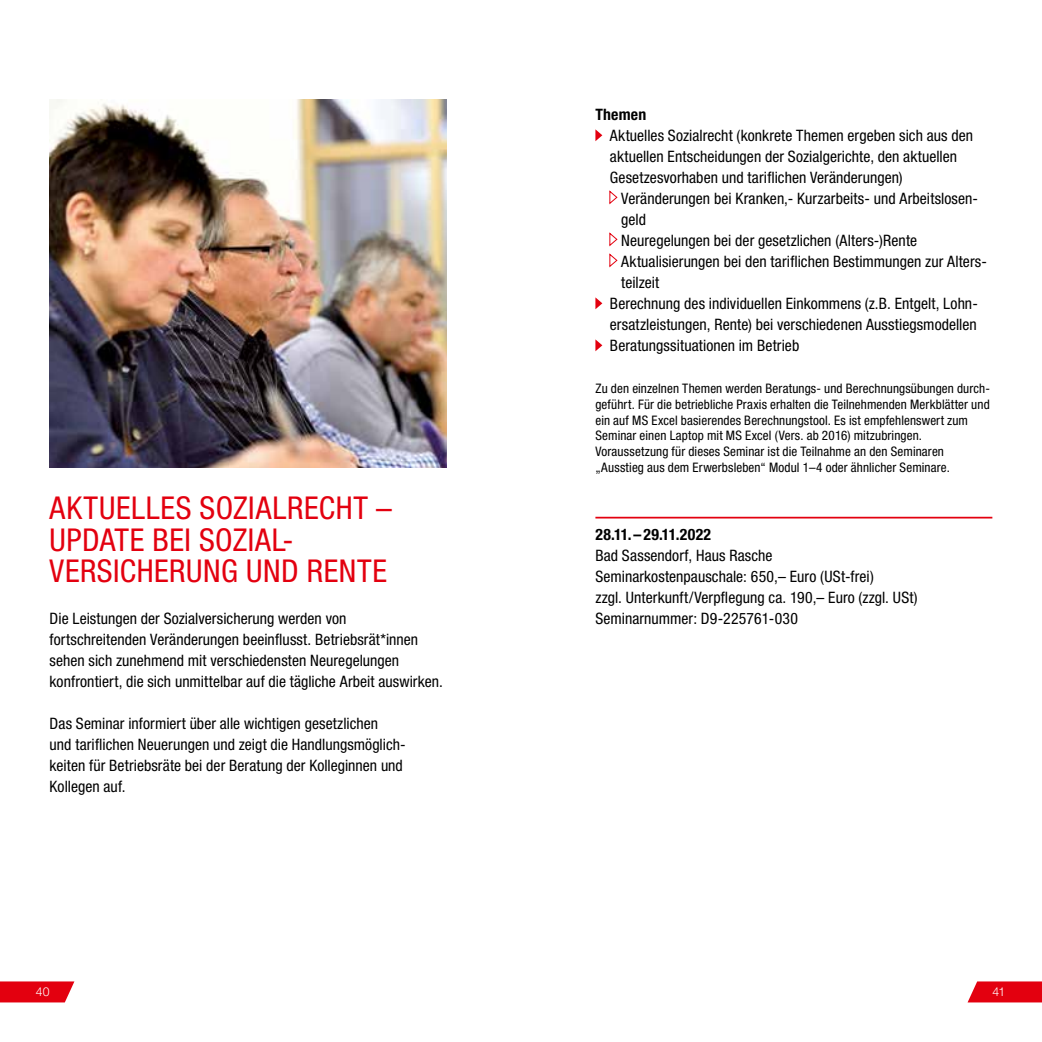
<style>
.page{position:relative;width:1042px;height:1042px;background:#fff}
.page>*{position:absolute;margin:0;border:0;box-sizing:border-box;transform-origin:0 0}
.t1{font:condensed 31.5px/31.5px "Helvetica Neue LT Std";letter-spacing:.015em;color:#e3000f}
.t2{font:condensed 15.75px/21px "Helvetica Neue LT Std";color:#000}
.t3{font:700 condensed 15.75px "Helvetica Neue LT Std";letter-spacing:.015em;color:#000}
.t4{font:condensed 13.12px/15.8px "Helvetica Neue LT Std";letter-spacing:.01em;color:#000}
.t5{font:300 12.25px "Helvetica Neue LT Std";color:#fff}
</style>
<div class="page">
<svg style="left:0;top:981px;width:74px;height:21px;background:#e51421"></svg>
<svg style="left:967px;top:981px;width:75px;height:21px;background:#e51725"></svg>
<hr style="left:595px;top:517px;width:397px;height:1px;background:#e3000f">
<svg style="left:595px;top:129px;width:7px;height:12px"></svg>
<svg style="left:609px;top:190px;width:9px;height:15px"></svg>
<svg style="left:609px;top:232px;width:9px;height:36px"></svg>
<svg style="left:595px;top:297px;width:7px;height:12px"></svg>
<svg style="left:595px;top:339px;width:7px;height:12px"></svg>
<img style="left:50px;top:99px;width:396px;height:368px">
<h1 class="t1" style="left:50px;top:492px;width:344px">AKTUELLES SOZIALRECHT –<br>UPDATE BEI SOZIAL-<br>VERSICHERUNG UND RENTE</h1>
<p class="t2" style="left:50px;top:608px;width:395px">Die Leistungen der Sozialversicherung werden von fortschreitenden Veränderungen beeinflusst. Betriebsrät*innen sehen sich zunehmend mit verschiedensten Neuregelungen konfrontiert, die sich unmittelbar auf die tägliche Arbeit auswirken.</p>
<p class="t2" style="left:50px;top:713px;width:357px">Das Seminar informiert über alle wichtigen gesetzlichen<br>und tariflichen Neuerungen und zeigt die Handlungsmöglich&shy;keiten für Betriebsräte bei der Beratung der Kolleginnen und Kollegen auf.</p>
<p class="t3" style="left:595px;top:105px;width:52px">Themen</p>
<p class="t2" style="left:610px;top:125px;width:364px">Aktuelles Sozialrecht (konkrete Themen ergeben sich aus den aktuellen Entscheidungen der Sozialgerichte, den aktuellen<br>Gesetzesvorhaben und tariflichen Veränderungen)</p>
<p class="t2" style="left:621px;top:188px;width:358px">Veränderungen bei Kranken,- Kurzarbeits- und Arbeitslosen-</p>
<p class="t2" style="left:621px;top:209px;width:26px">geld</p>
<p class="t2" style="left:621px;top:230px;width:297px">Neuregelungen bei der gesetzlichen (Alters-)Rente</p>
<p class="t2" style="left:621px;top:251px;width:365px">Aktualisierungen bei den tariflichen Bestimmungen zur Alters-</p>
<p class="t2" style="left:621px;top:272px;width:39px">teilzeit</p>
<p class="t2" style="left:610px;top:293px;width:368px">Berechnung des individuellen Einkommens (z.B. Entgelt, Lohn-</p>
<p class="t2" style="left:610px;top:314px;width:368px">ersatzleistungen, Rente) bei verschiedenen Ausstiegsmodellen</p>
<p class="t2" style="left:610px;top:335px;width:191px">Beratungssituationen im Betrieb</p>
<p class="t4" style="left:595px;top:380px;width:396px">Zu den einzelnen Themen werden Beratungs- und Berechnungsübungen durch&shy;geführt. Für die betriebliche Praxis erhalten die Teilnehmenden Merkblätter und ein auf MS Excel basierendes Berechnungstool. Es ist empfehlenswert zum Seminar einen Laptop mit MS Excel (Vers. ab 2016) mitzubringen.<br>Voraussetzung für dieses Seminar ist die Teilnahme an den Seminaren „Ausstieg aus dem Erwerbsleben“ Modul 1–4 oder ähnlicher Seminare.</p>
<p class="t3" style="left:595px;top:525px;width:117px">28.11.–29.11.2022</p>
<p class="t2" style="left:595px;top:545px;width:324px">Bad Sassendorf, Haus Rasche Seminarkostenpauschale: 650,– Euro (USt-frei)<br>zzgl. Unterkunft/Verpflegung ca. 190,– Euro (zzgl. USt)<br>Seminarnummer: D9-225761-030</p>
<p class="t5" style="left:36px;top:984px;width:15px">40</p>
<p class="t5" style="left:992px;top:984px;width:14px">41</p>
</div>
